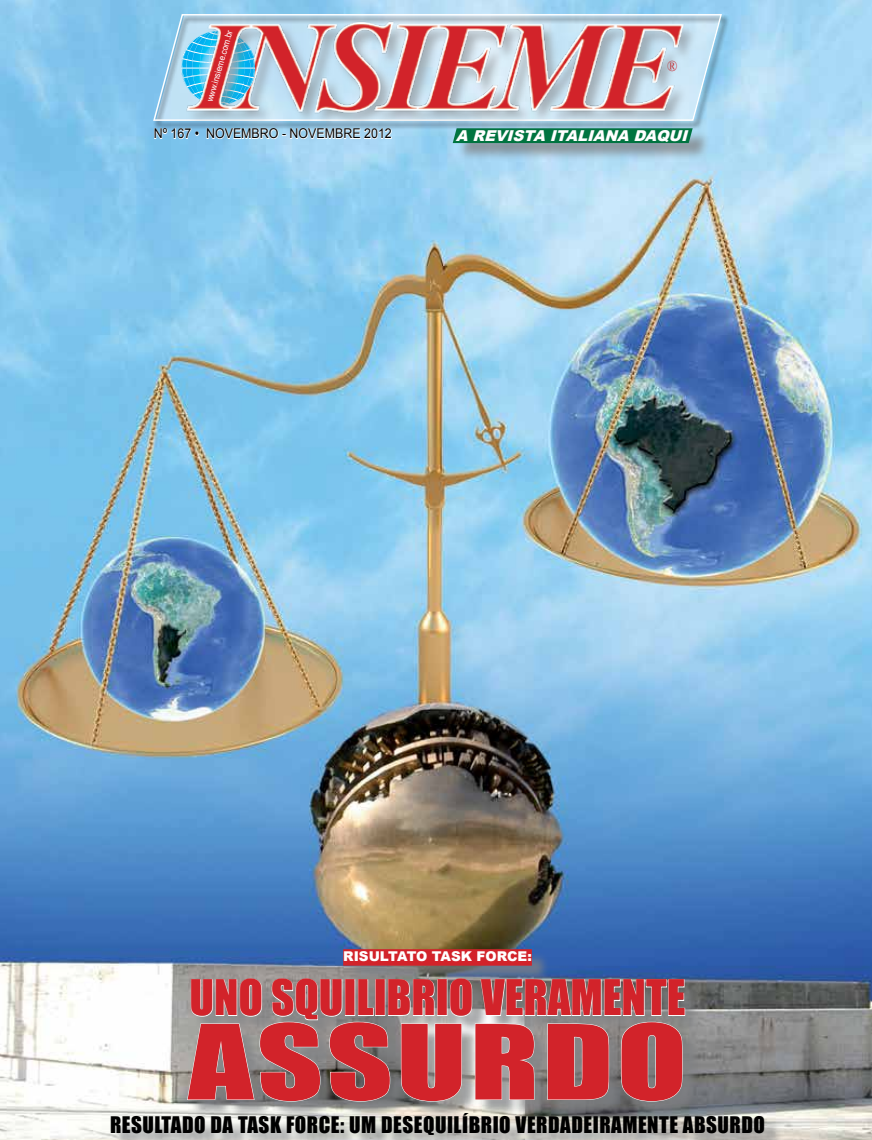
<style>
.page{position:relative;width:872px;height:1140px;background:#fff}
.page>*{position:absolute;margin:0;border:0;box-sizing:border-box;transform-origin:0 0}
.t1{font:95.7px "Impact";letter-spacing:.03em;color:#d2232a;scale:1.33 1}
.t2{font:45px "Impact";color:#d2232a}
.t3{font:21px "Impact";letter-spacing:.025em;color:#000}
.t4{font:italic 900 15px "Arial";color:#fff}
.t5{font:15px "Times New Roman";color:#d2232a;scale:.9 1}
.t6{font:13.5px "Arial";color:#000;scale:.92 1}
.t7{font:900 13.5px "Arial";color:#fff}
.t8{font:9px "Microsoft Sans Serif";color:#fff;scale:.89 1}
</style>
<div class="page">
<img style="left:0;top:0;width:872px;height:1140px">
<div style="left:456px;top:131px;width:254px;height:31px;background:#808285;opacity:.75"></div>
<div style="left:453px;top:130px;width:239px;height:13px;background:#007440"></div>
<div style="left:153px;top:14px;width:577px;height:116px;background:#1b1b1f;opacity:.75"></div>
<svg style="left:152px;top:13px;width:571px;height:109px"></svg>
<div style="left:187px;top:22px;width:510px;height:104px;background:#808285;opacity:.54"></div>
<img style="left:171px;top:13px;width:523px;height:106px">
<svg style="left:244px;top:59px;width:11px;height:36px"></svg>
<svg style="left:154px;top:128px;width:45px;height:11px"></svg>
<svg style="left:206px;top:128px;width:186px;height:11px"></svg>
<div style="left:113px;top:951px;width:670px;height:189px;background:#808285;opacity:.75"></div>
<div style="left:343px;top:949px;width:189px;height:16px;background:#d2232a"></div>
<svg style="left:187px;top:978px;width:498px;height:123px"></svg>
<p class="t8" style="left:204px;top:100px;width:85px;rotate:-74deg">www.insieme.com.br</p>
<p class="t6" style="left:154px;top:125px;width:260px">Nº 167 • NOVEMBRO - NOVEMBRE 2012</p>
<p class="t5" style="left:667px;top:56px;width:13px">®</p>
<p class="t4" style="left:455px;top:127px;width:237px">A REVISTA ITALIANA DAQUI</p>
<p class="t7" style="left:343px;top:949px;width:190px">RISULTATO TASK FORCE:</p>
<h2 class="t2" style="left:190px;top:962px;width:497px">UNO SQUILIBRIO VERAMENTE</h2>
<h1 class="t1" style="left:188px;top:987px;width:376px">ASSURDO</h1>
<p class="t3" style="left:110px;top:1108px;width:656px">RESULTADO DA TASK FORCE: UM DESEQUILÍBRIO VERDADEIRAMENTE ABSURDO</p>
</div>
